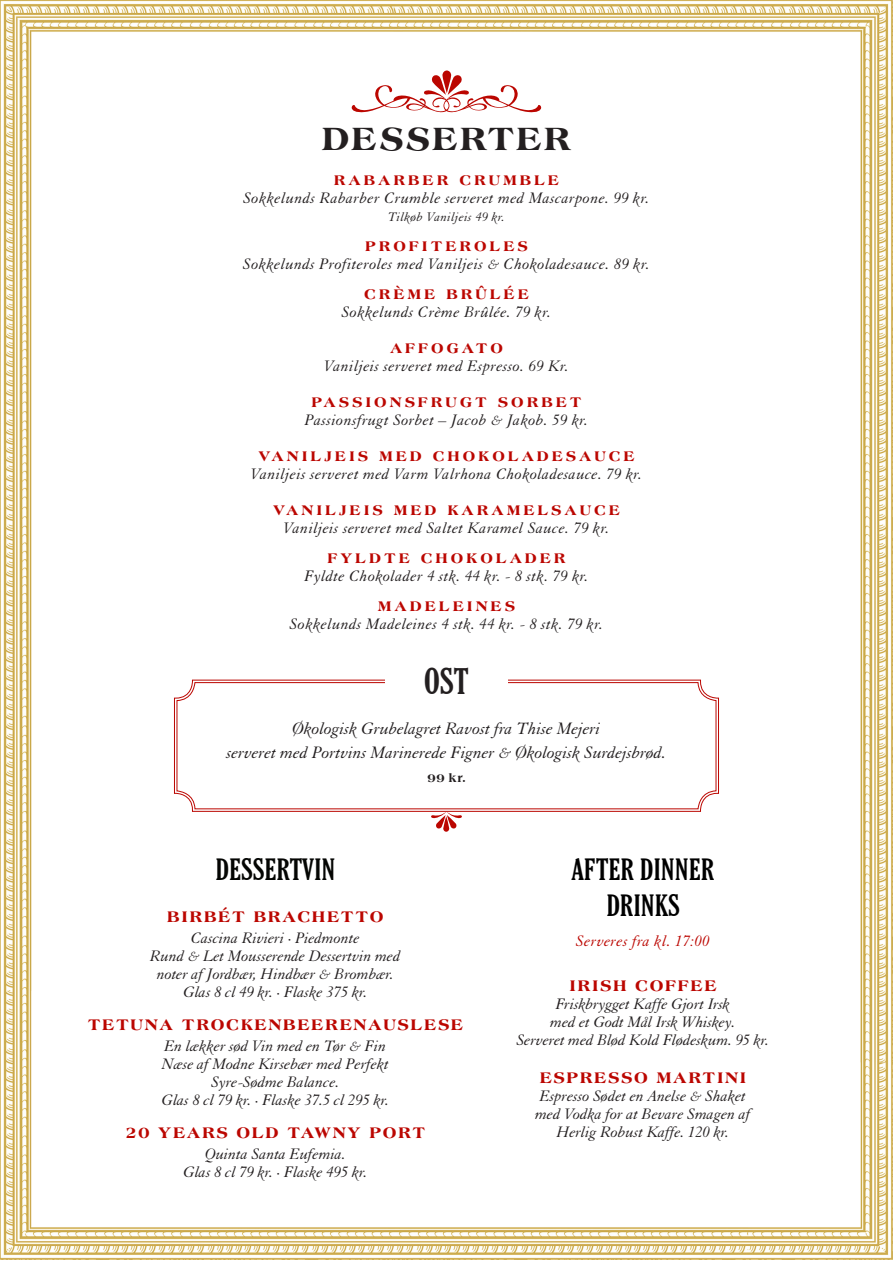
<style>
.page{position:relative;width:893px;height:1263px;background:#fff}
.page>*{position:absolute;margin:0;border:0;box-sizing:border-box;transform-origin:0 0}
.t1{font:700 extra-condensed 36px "Cheltenham BT";color:#231f20}
.t2{font:700 33px "Americana Becker Ext";color:#231f20}
.t3{font:700 extra-condensed 30px "Cheltenham BT";color:#000}
.t4{font:700 extra-condensed 30px "Cheltenham BT";color:#040503}
.t5{font:italic 18px "Granjon LT Std";color:#231f20}
.t6{font:italic 16.5px "Granjon LT Std";color:#231f20}
.t7{font:italic 16.5px "Granjon LT Std";letter-spacing:.025em;color:#231f20}
.t8{font:800 16.5px "Americana";letter-spacing:.1em;color:#bb0600}
.t9{font:italic 16.5px "Granjon LT Std";letter-spacing:.025em;color:#bb0600}
.t10{font:800 15px "Americana";letter-spacing:.2em;color:#bb0600}
.t11{font:italic 13.5px "Granjon LT Std";letter-spacing:.025em;color:#231f20}
.t12{font:700 12px "Americana Becker Ext";color:#231f20}
</style>
<div class="page">
<img style="left:0;top:0;width:893px;height:1259px">
<div style="left:449px;top:857px;width:388px;height:63px;background:#fff"></div>
<svg style="left:352px;top:71px;width:189px;height:42px"></svg>
<svg style="left:174px;top:680px;width:545px;height:132px"></svg>
<div style="left:177px;top:682px;width:539px;height:127px;border:1px solid #bb0600;border-radius:18px"></div>
<div style="left:385px;top:666px;width:123px;height:42px;background:#fff"></div>
<p class="t2" style="left:320px;top:119px;width:254px">DESSERTER</p>
<p class="t10" style="left:334px;top:171px;width:226px">RABARBER CRUMBLE</p>
<p class="t7" style="left:244px;top:189px;width:407px">Sokkelunds Rabarber Crumble serveret med Mascarpone. 99 kr.</p>
<p class="t11" style="left:388px;top:209px;width:118px">Tilkøb Vaniljeis 49 kr.</p>
<p class="t10" style="left:365px;top:237px;width:164px">PROFITEROLES</p>
<p class="t7" style="left:243px;top:255px;width:408px">Sokkelunds Profiteroles med Vaniljeis &amp; Chokoladesauce. 89 kr.</p>
<p class="t10" style="left:364px;top:285px;width:166px">CRÈME BRÛLÉE</p>
<p class="t7" style="left:342px;top:303px;width:211px">Sokkelunds Crème Brûlée. 79 kr.</p>
<p class="t10" style="left:390px;top:339px;width:114px">AFFOGATO</p>
<p class="t7" style="left:324px;top:357px;width:246px">Vaniljeis serveret med Espresso. 69 Kr.</p>
<p class="t10" style="left:311px;top:393px;width:272px">PASSIONSFRUGT SORBET</p>
<p class="t7" style="left:305px;top:411px;width:285px">Passionsfrugt Sorbet – Jacob &amp; Jakob. 59 kr.</p>
<p class="t10" style="left:258px;top:447px;width:378px">VANILJEIS MED CHOKOLADESAUCE</p>
<p class="t7" style="left:251px;top:465px;width:393px">Vaniljeis serveret med Varm Valrhona Chokoladesauce. 79 kr.</p>
<p class="t10" style="left:273px;top:501px;width:348px">VANILJEIS MED KARAMELSAUCE</p>
<p class="t7" style="left:284px;top:519px;width:327px">Vaniljeis serveret med Saltet Karamel Sauce. 79 kr.</p>
<p class="t10" style="left:327px;top:549px;width:240px">FYLDTE CHOKOLADER</p>
<p class="t7" style="left:304px;top:567px;width:286px">Fyldte Chokolader 4 stk. 44 kr. - 8 stk. 79 kr.</p>
<p class="t10" style="left:378px;top:597px;width:138px">MADELEINES</p>
<p class="t7" style="left:290px;top:615px;width:315px">Sokkelunds Madeleines 4 stk. 44 kr. - 8 stk. 79 kr.</p>
<p class="t1" style="left:424px;top:659px;width:46px">OST</p>
<p class="t5" style="left:292px;top:718px;width:310px">Økologisk Grubelagret Ravost fra Thise Mejeri</p>
<p class="t5" style="left:227px;top:742px;width:441px">serveret med Portvins Marinerede Figner &amp; Økologisk Surdejsbrød.</p>
<p class="t12" style="left:427px;top:770px;width:40px">99 kr.</p>
<p class="t4" style="left:215px;top:851px;width:121px">DESSERTVIN</p>
<p class="t8" style="left:167px;top:907px;width:218px">BIRBÉT BRACHETTO</p>
<p class="t6" style="left:191px;top:929px;width:170px">Cascina Rivieri · Piedmonte</p>
<p class="t6" style="left:150px;top:947px;width:252px">Rund &amp; Let Mousserende Dessertvin med</p>
<p class="t6" style="left:157px;top:965px;width:238px">noter af Jordbær, Hindbær &amp; Brombær.</p>
<p class="t6" style="left:183px;top:983px;width:186px">Glas 8 cl 49 kr. · Flaske 375 kr.</p>
<p class="t8" style="left:88px;top:1015px;width:377px">TETUNA TROCKENBEERENAUSLESE</p>
<p class="t6" style="left:164px;top:1037px;width:224px">En lækker sød Vin med en Tør &amp; Fin</p>
<p class="t6" style="left:162px;top:1055px;width:229px">Næse af Modne Kirsebær med Perfekt</p>
<p class="t6" style="left:211px;top:1073px;width:129px">Syre-Sødme Balance.</p>
<p class="t6" style="left:162px;top:1091px;width:229px">Glas 8 cl 79 kr. · Flaske 37.5 cl 295 kr.</p>
<p class="t8" style="left:126px;top:1123px;width:301px">20 YEARS OLD TAWNY PORT</p>
<p class="t6" style="left:205px;top:1145px;width:142px">Quinta Santa Eufemia.</p>
<p class="t6" style="left:183px;top:1163px;width:186px">Glas 8 cl 79 kr. · Flaske 495 kr.</p>
<p class="t3" style="left:572px;top:851px;width:144px">AFTER DINNER</p>
<p class="t3" style="left:606px;top:887px;width:75px">DRINKS</p>
<p class="t9" style="left:576px;top:932px;width:135px">Serveres fra kl. 17:00</p>
<p class="t8" style="left:569px;top:976px;width:149px">IRISH COFFEE</p>
<p class="t6" style="left:556px;top:995px;width:176px">Friskbrygget Kaffe Gjort Irsk</p>
<p class="t6" style="left:551px;top:1013px;width:186px">med et Godt Mål Irsk Whiskey.</p>
<p class="t6" style="left:517px;top:1031px;width:254px">Serveret med Blød Kold Flødeskum. 95 kr.</p>
<p class="t8" style="left:540px;top:1067px;width:208px">ESPRESSO MARTINI</p>
<p class="t6" style="left:540px;top:1087px;width:208px">Espresso Sødet en Anelse &amp; Shaket</p>
<p class="t6" style="left:535px;top:1105px;width:217px">med Vodka for at Bevare Smagen af</p>
<p class="t6" style="left:557px;top:1123px;width:174px">Herlig Robust Kaffe. 120 kr.</p>
</div>
